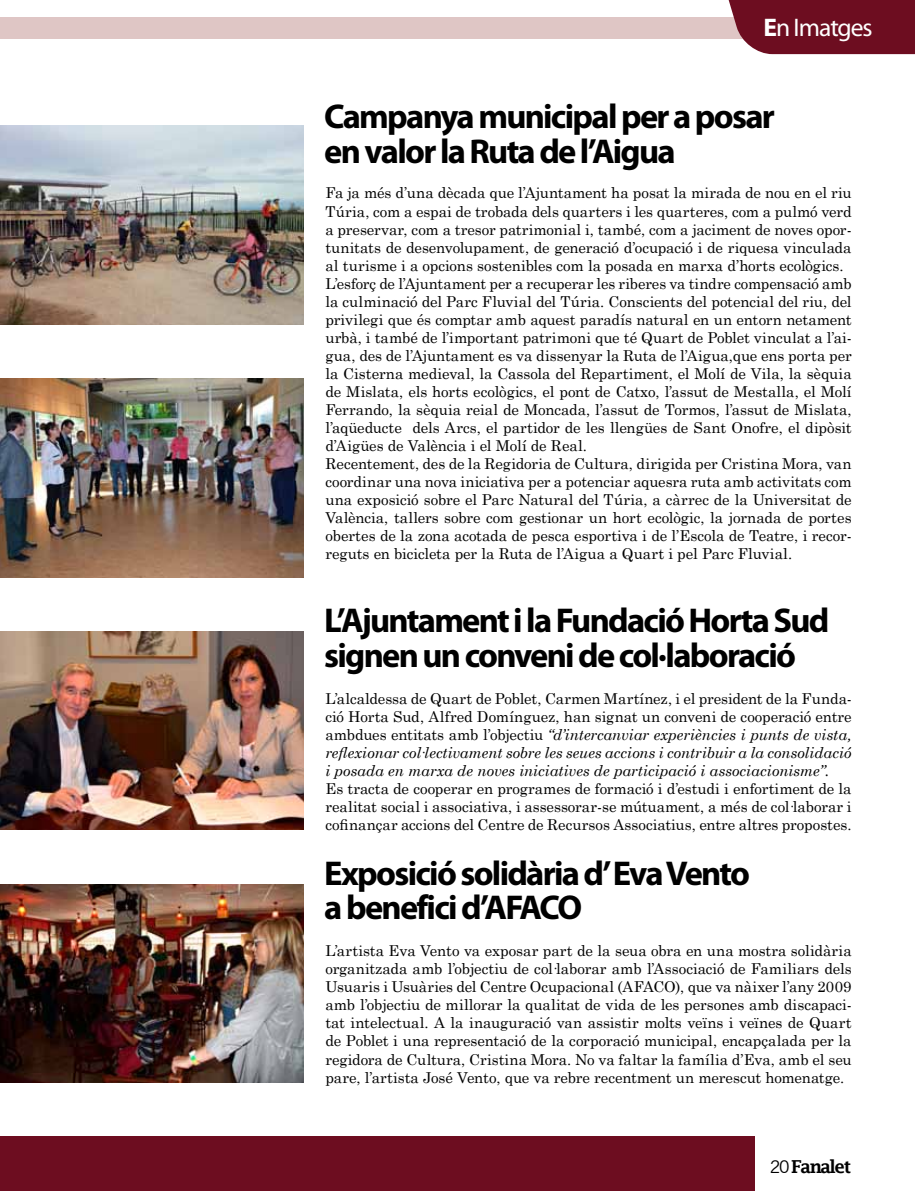
<style>
.page{position:relative;width:915px;height:1191px;background:#fff}
.page>*{position:absolute;margin:0;border:0;box-sizing:border-box;transform-origin:0 0}
.t1{font:700 34.5px/34.5px "Myriad Pro";letter-spacing:-.05em;color:#000}
.t2{font:25.5px "Myriad Pro";letter-spacing:-.04em;color:#fff}
.t3{font:600 17.85px "Lucida Fax";letter-spacing:-.08em;color:#000}
.t4{font:15px/18px "Century Schoolbook";letter-spacing:-.005em;color:#000;text-align:justify}
.t5{font:italic 15px/18px "Century Schoolbook";color:#000;text-align:justify}
.s1{font-weight:700}
.s2{font-style:normal}
.s3{font-family:"News Gothic BT";font-weight:400;font-size:17.4px}
</style>
<div class="page">
<div style="left:0;top:17px;width:914px;height:21px;background:#dfc6c5"></div>
<img style="left:0;top:884px;width:303px;height:198px">
<svg style="left:725px;top:0;width:189px;height:54px;background:#771e2f"></svg>
<div style="left:0;top:1136px;width:753px;height:55px;background:#6d0d20"></div>
<img style="left:0;top:631px;width:303px;height:199px">
<img style="left:0;top:379px;width:303px;height:198px">
<img style="left:0;top:126px;width:303px;height:198px">
<h2 class="t2" style="left:763px;top:12px;width:111px"><span class="s1">E</span>n Imatges</h2>
<h1 class="t1" style="left:324px;top:98px;width:452px">Campanya municipal per a posar en valor la Ruta de l’Aigua</h1>
<p class="t4" style="left:325px;top:183px;width:527px;text-align:left">Fa ja més d’una dècada que l’Ajuntament ha posat la mirada de nou en el riu Túria, com a espai de trobada dels quarters i les quarteres, com a pulmó verd a preservar, com a tresor patrimonial i, també, com a jaciment de noves opor&shy;tunitats de desenvolupament, de generació d’ocupació i de riquesa vinculada al turisme i a opcions sostenibles com la posada en marxa d’horts ecològics.<br>L’esforç de l’Ajuntament per a recuperar les riberes va tindre compensació amb la culminació del Parc Fluvial del Túria. Conscients del potencial del riu, del privilegi que és comptar amb aquest paradís natural en un entorn netament urbà, i també de l’important patrimoni que té Quart de Poblet vinculat a l’ai&shy;gua, des de l’Ajuntament es va dissenyar la Ruta de l’Aigua,que ens porta per la Cisterna medieval, la Cassola del Repartiment, el Molí de Vila, la sèquia de Mislata, els horts ecològics, el pont de Catxo, l’assut de Mestalla, el Molí Ferrando, la sèquia reial de Moncada, l’assut de Tormos, l’assut de Mislata, l’aqüeducte dels Arcs, el partidor de les llengües de Sant Onofre, el dipòsit d’Aigües de València i el Molí de Real.<br>Recentement, des de la Regidoria de Cultura, dirigida per Cristina Mora, van coordinar una nova iniciativa per a potenciar aquesra ruta amb activitats com una exposició sobre el Parc Natural del Túria, a càrrec de la Universitat de València, tallers sobre com gestionar un hort ecològic, la jornada de portes obertes de la zona acotada de pesca esportiva i de l’Escola de Teatre, i recor&shy;reguts en bicicleta per la Ruta de l’Aigua a Quart i pel Parc Fluvial.</p>
<h1 class="t1" style="left:324px;top:602px;width:506px">L’Ajuntament i la Fundació Horta Sud signen un conveni de col·laboració</h1>
<p class="t5" style="left:325px;top:688px;width:527px"><span class="s2">L’alcaldessa de Quart de Poblet, Carmen Martínez, i el president de la Funda&shy;ció Horta Sud, Alfred Domínguez, han signat un conveni de cooperació entre ambdues entitats amb l’objectiu</span> “d’intercanviar experiències i punts de vista, reflexionar col·lectivament sobre les seues accions i contribuir a la consolidació i posada en marxa de noves iniciatives de participació i associacionisme”.</p>
<p class="t4" style="left:325px;top:778px;width:527px">Es tracta de cooperar en programes de formació i d’estudi i enfortiment de la realitat social i associativa, i assessorar-se mútuament, a més de col·laborar i cofinançar accions del Centre de Recursos Associatius, entre altres propostes.</p>
<h1 class="t1" style="left:324px;top:854px;width:427px">Exposició solidària d’Eva Vento a benefici d’AFACO</h1>
<p class="t4" style="left:325px;top:940px;width:527px">L’artista Eva Vento va exposar part de la seua obra en una mostra solidària organitzada amb l’objectiu de col·laborar amb l’Associació de Familiars dels Usuaris i Usuàries del Centre Ocupacional (AFACO), que va nàixer l’any 2009 amb l’objectiu de millorar la qualitat de vida de les persones amb discapaci&shy;tat intelectual. A la inauguració van assistir molts veïns i veïnes de Quart de Poblet i una representació de la corporació municipal, encapçalada per la regidora de Cultura, Cristina Mora. No va faltar la família d’Eva, amb el seu pare, l’artista José Vento, que va rebre recentment un merescut homenatge.</p>
<p class="t3" style="left:770px;top:1156px;width:83px"><span class="s3">20</span> Fanalet</p>
</div>
